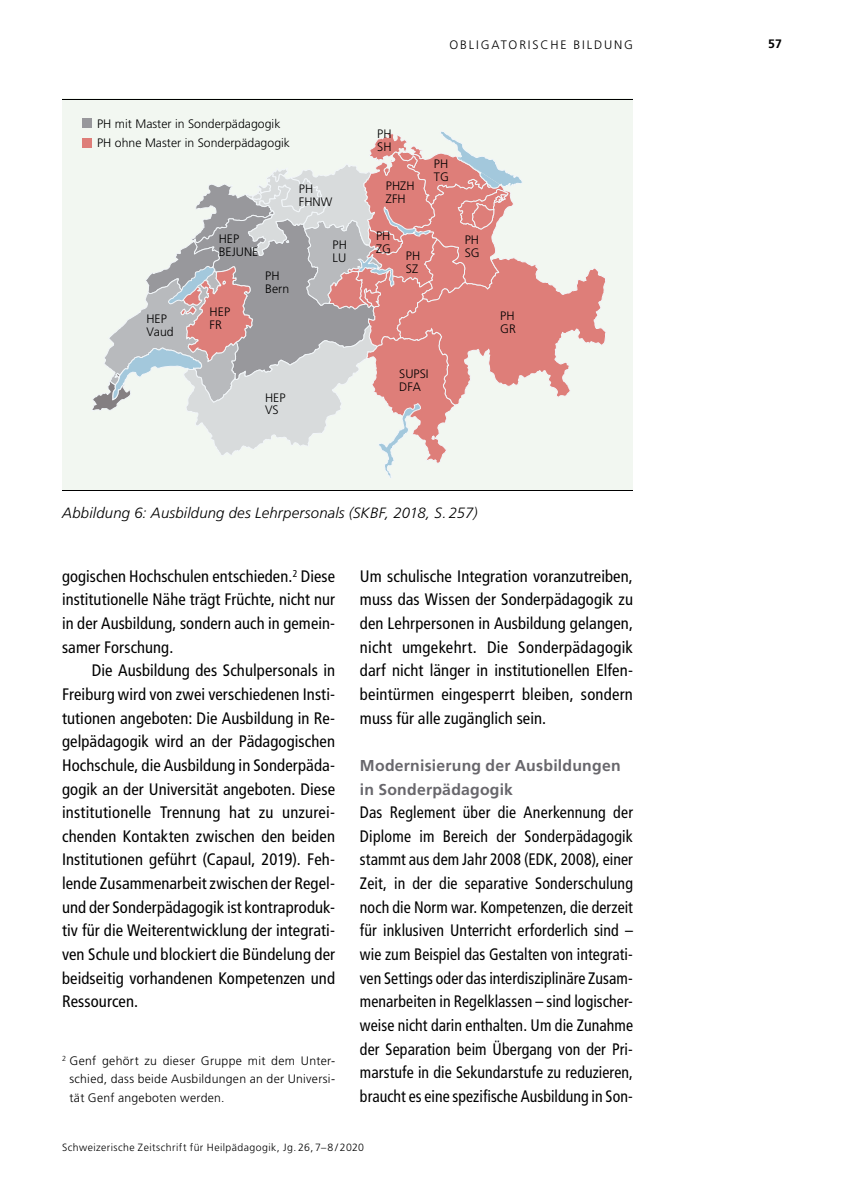
<style>
.page{position:relative;width:844px;height:1191px;background:#fff}
.page>*{position:absolute;margin:0;border:0;box-sizing:border-box;transform-origin:0 0}
.Artikel_Artikel_Lauftext_Artikel_P_Lauft{font:condensed 16.62px/23.6px "Frutiger LT";letter-spacing:.005em;color:#000;text-align:justify}
.Artikel_Artikel_Lauftext_Artikel_P_Lauft-2{font:condensed 16.62px/23.6px "Frutiger LT";letter-spacing:.005em;color:#000;text-align:justify;scale:.95 1}
.Artikel_Artikel_Lauftext_Artikel_h6_Über{font:700 15.75px/23.6px "Frutiger LT";letter-spacing:.015em;color:#68676c}
.Artikel_Artikel_Elemente_Artikel_P_Legen{font:italic 300 14.88px "Frutiger LT";letter-spacing:.015em;color:#000}
.Image{font:300 12.25px/13.1px "Frutiger LT";color:#000}
.Artikel_Artikel_Literatur_Fussnote_Artik{font:300 12.25px/18.4px "Frutiger LT";letter-spacing:.025em;color:#000;text-align:justify}
.Artikel_Artikel_Literatur_Fussnote_Artik-2{font:300 12.25px "Frutiger LT";letter-spacing:.15em;color:#000}
.t1{font:700 12.25px "Frutiger LT";color:#000}
.t2{font:300 10.5px "Frutiger LT";letter-spacing:.04em;color:#000}
</style>
<div class="page">
<div style="left:62px;top:99px;width:570px;height:392px;background:#f2f7f1"></div>
<svg style="left:92px;top:131px;width:514px;height:347px"></svg>
<div style="left:82px;top:138px;width:10px;height:10px;background:#de7e79"></div>
<div style="left:82px;top:118px;width:10px;height:10px;background:#98989c"></div>
<hr style="left:62px;top:99px;width:570px;height:1px;background:#000">
<hr style="left:62px;top:490px;width:570px;height:1px;background:#000">
<p class="Image" style="left:97px;top:117px;width:185px">PH mit Master in Sonderpädagogik</p>
<p class="Image" style="left:97px;top:137px;width:194px">PH ohne Master in Sonderpädagogik</p>
<p class="Image" style="left:146px;top:312px;width:29px">HEP<br>Vaud</p>
<p class="Image" style="left:219px;top:232px;width:41px">HEP<br>BEJUNE</p>
<p class="Image" style="left:209px;top:306px;width:22px">HEP<br>FR</p>
<p class="Image" style="left:265px;top:270px;width:25px">PH<br>Bern</p>
<p class="Image" style="left:299px;top:183px;width:35px">PH<br>FHNW</p>
<p class="Image" style="left:332px;top:238px;width:16px">PH<br>LU</p>
<p class="Image" style="left:265px;top:392px;width:22px;line-height:12.2px">HEP<br>VS</p>
<p class="Artikel_Artikel_Literatur_Fussnote_Artik-2" style="left:449px;top:38px;width:185px">OBLIGATORISCHE BILDUNG</p>
<p class="Image" style="left:377px;top:127px;width:16px">PH<br>SH</p>
<p class="Image" style="left:386px;top:179px;width:30px">PHZH<br>ZFH</p>
<p class="Image" style="left:376px;top:229px;width:16px">PH<br>ZG</p>
<p class="Image" style="left:406px;top:249px;width:16px">PH<br>SZ</p>
<p class="Image" style="left:434px;top:157px;width:16px">PH<br>TG</p>
<p class="Image" style="left:464px;top:233px;width:16px">PH<br>SG</p>
<p class="Image" style="left:500px;top:309px;width:17px">PH<br>GR</p>
<p class="Image" style="left:399px;top:367px;width:31px">SUPSI<br>DFA</p>
<p class="Artikel_Artikel_Elemente_Artikel_P_Legen" style="left:62px;top:505px;width:417px">Abbildung 6: Ausbildung des Lehrpersonals (SKBF, 2018, S. 257)</p>
<p class="Artikel_Artikel_Lauftext_Artikel_P_Lauft" style="left:62px;top:564px;width:274px">gogischen Hochschulen entschieden.<sup>2</sup> Diese institutionelle Nähe trägt Früchte, nicht nur in der Ausbildung, sondern auch in gemein&shy;samer Forschung.</p>
<p class="Artikel_Artikel_Lauftext_Artikel_P_Lauft" style="left:62px;top:659px;width:274px;text-indent:30px">Die Ausbildung des Schulpersonals in Freiburg wird von zwei verschiedenen Insti&shy;tutionen angeboten: Die Ausbildung in Re&shy;gelpädagogik wird an der Pädagogischen Hochschule, die Ausbildung in Sonderpäda&shy;gogik an der Universität angeboten. Diese institutionelle Trennung hat zu unzurei&shy;chenden Kontakten zwischen den beiden Institutionen geführt (Capaul, 2019). Feh&shy;lende Zusammenarbeit zwischen der Regel&shy;und der Sonderpädagogik ist kontraproduk&shy;tiv für die Weiterentwicklung der integrati&shy;ven Schule und blockiert die Bündelung der beidseitig vorhandenen Kompetenzen und Ressourcen.</p>
<p class="Artikel_Artikel_Literatur_Fussnote_Artik" style="left:69px;top:1051px;width:267px;text-indent:-7px"><sup>2</sup> Genf gehört zu dieser Gruppe mit dem Unter&shy;schied, dass beide Ausbildungen an der Universi&shy;tät Genf angeboten werden.</p>
<p class="Artikel_Artikel_Lauftext_Artikel_P_Lauft" style="left:360px;top:564px;width:274px">Um schulische Integration voranzutreiben, muss das Wissen der Sonderpädagogik zu den Lehrpersonen in Ausbildung gelangen, nicht umgekehrt. Die Sonderpädagogik darf nicht länger in institutionellen Elfen&shy;beintürmen eingesperrt bleiben, sondern muss für alle zugänglich sein.</p>
<h6 class="Artikel_Artikel_Lauftext_Artikel_h6_Über" style="left:360px;top:753px;width:262px">Modernisierung der Ausbildungen in Sonderpädagogik</h6>
<p class="Artikel_Artikel_Lauftext_Artikel_P_Lauft-2" style="left:360px;top:800px;width:289px">Das Reglement über die Anerkennung der Diplome im Bereich der Sonderpädagogik stammt aus dem Jahr 2008 (EDK, 2008), einer Zeit, in der die separative Sonderschulung noch die Norm war. Kompetenzen, die derzeit für inklusiven Unterricht erforderlich sind – wie zum Beispiel das Gestalten von integrati&shy;ven Settings oder das interdisziplinäre Zusam&shy;menarbeiten in Regelklassen – sind logischer&shy;weise nicht darin enthalten. Um die Zunahme der Separation beim Übergang von der Pri&shy;marstufe in die Sekundarstufe zu reduzieren, braucht es eine spezifische Ausbildung in Son-</p>
<p class="t2" style="left:62px;top:1141px;width:303px">Schweizerische Zeitschrift für Heilpädagogik, Jg. 26, 7–8 / 2020</p>
<p class="t1" style="left:768px;top:37px;width:15px">57</p>
</div>
